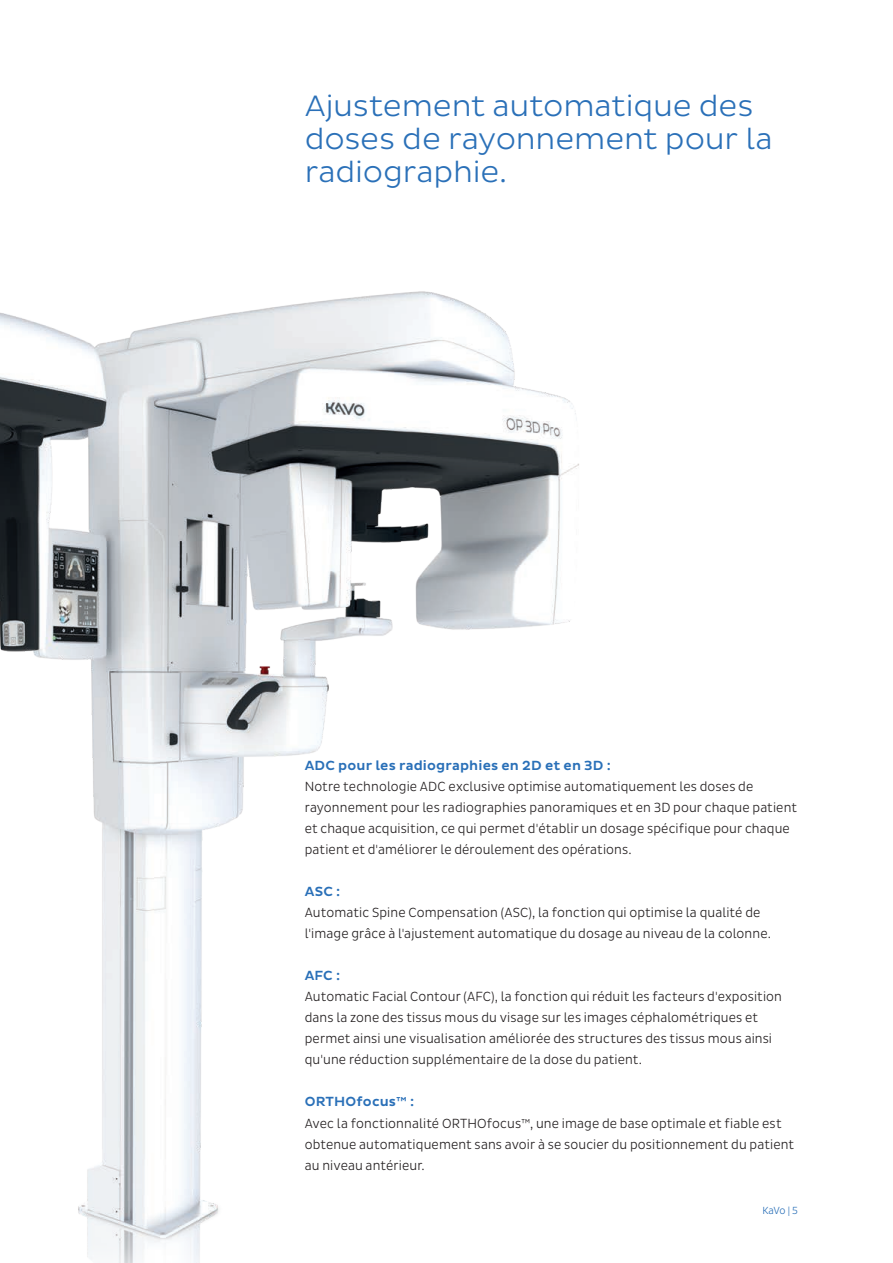
<style>
.page{position:relative;width:893px;height:1263px;background:#fff}
.page>*{position:absolute;margin:0;border:0;box-sizing:border-box;transform-origin:0 0}
.t1{font:300 30px/33px "Pluto Sans";letter-spacing:-.005em;color:#2a70b8}
.t2{font:300 13.5px/21px "Pluto Sans Cond";letter-spacing:.01em;color:#231f20}
.t3{font:500 13.5px "Pluto Sans";letter-spacing:.01em;color:#2a70b8}
.t4{font:300 10.5px "Pluto Sans Cond";color:#2a70b8}
</style>
<div class="page">
<img style="left:0;top:291px;width:579px;height:972px">
<h1 class="t1" style="left:305px;top:90px;width:470px">Ajustement automatique des doses de rayonnement pour la radiographie.</h1>
<p class="t3" style="left:305px;top:758px;width:308px">ADC pour les radiographies en 2D et en 3D :</p>
<p class="t2" style="left:305px;top:776px;width:494px">Notre technologie ADC exclusive optimise automatiquement les doses de rayonnement pour les radiographies panoramiques et en 3D pour chaque patient et chaque acquisition, ce qui permet d'établir un dosage spécifique pour chaque patient et d'améliorer le déroulement des opérations.</p>
<p class="t3" style="left:305px;top:884px;width:37px">ASC :</p>
<p class="t2" style="left:305px;top:902px;width:468px">Automatic Spine Compensation (ASC), la fonction qui optimise la qualité de l'image grâce à l'ajustement automatique du dosage au niveau de la colonne.</p>
<p class="t3" style="left:305px;top:968px;width:37px">AFC :</p>
<p class="t2" style="left:305px;top:986px;width:479px">Automatic Facial Contour (AFC), la fonction qui réduit les facteurs d'exposition dans la zone des tissus mous du visage sur les images céphalométriques et permet ainsi une visualisation améliorée des structures des tissus mous ainsi qu'une réduction supplémentaire de la dose du patient.</p>
<p class="t3" style="left:305px;top:1094px;width:111px">ORTHOfocus™ :</p>
<p class="t2" style="left:305px;top:1112px;width:491px">Avec la fonctionnalité ORTHOfocus™, une image de base optimale et fiable est obtenue automatiquement sans avoir à se soucier du positionnement du patient au niveau antérieur.</p>
<p class="t4" style="left:762px;top:1204px;width:37px">KaVo | 5</p>
</div>
